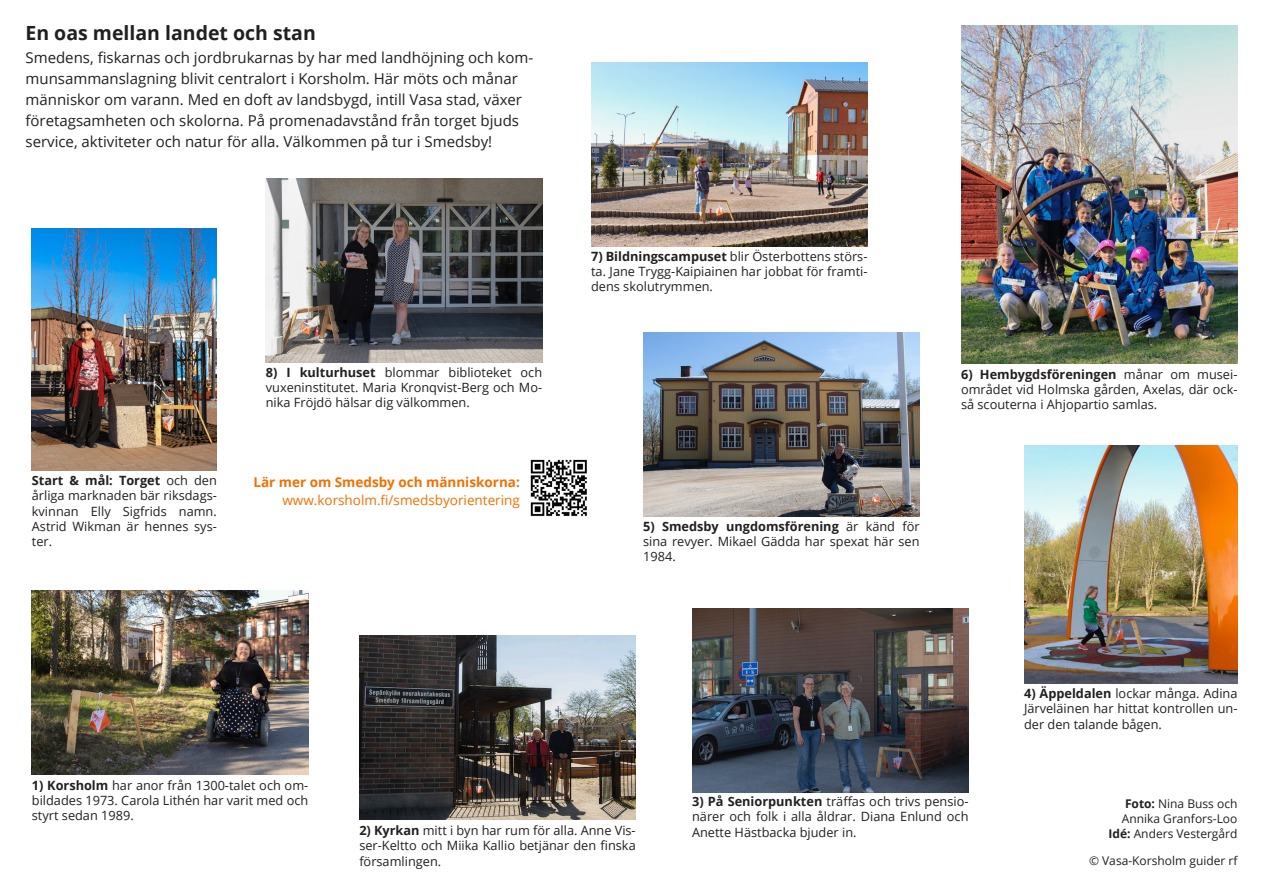
<style>
.page{position:relative;width:1263px;height:893px;background:#fff}
.page>*{position:absolute;margin:0;border:0;box-sizing:border-box;transform-origin:0 0}
.t1{font:700 19.5px "Open Sans";color:#231f20}
.t2{font:15px/21px "Open Sans";color:#231f20}
.t3{font:13.5px "Open Sans";color:#f27000}
.t4{font:700 13.5px "Open Sans";color:#f27000}
.t5{font:12.75px/15.3px "Open Sans";color:#231f20;text-align:justify}
.t6{font:12px "Open Sans";color:#231f20}
.s1{font-weight:700}
</style>
<div class="page">
<img style="left:1024px;top:445px;width:213px;height:238px">
<img style="left:591px;top:63px;width:276px;height:184px">
<img style="left:266px;top:179px;width:276px;height:184px">
<img style="left:32px;top:229px;width:185px;height:241px">
<img style="left:32px;top:591px;width:276px;height:184px">
<img style="left:359px;top:636px;width:277px;height:184px">
<img style="left:692px;top:608px;width:276px;height:184px">
<img style="left:961px;top:25px;width:276px;height:339px">
<img style="left:643px;top:333px;width:276px;height:184px">
<img style="left:530px;top:459px;width:57px;height:58px">
<p class="t1" style="left:26px;top:20px;width:292px">En oas mellan landet och stan</p>
<p class="t2" style="left:26px;top:47px;width:509px">Smedens, fiskarnas och jordbrukarnas by har med landhöjning och kom&shy;munsammanslagning blivit centralort i Korsholm. Här möts och månar människor om varann. Med en doft av landsbygd, intill Vasa stad, växer företagsamheten och skolorna. På promenadavstånd från torget bjuds service, aktiviteter och natur för alla. Välkommen på tur i Smedsby!</p>
<p class="t5" style="left:32px;top:472px;width:186px"><span class="s1">Start &amp; mål: Torget</span> och den årliga marknaden bär riksdags&shy;kvinnan Elly Sigfrids namn.<br>Astrid Wikman är hennes sys&shy;ter.</p>
<p class="t5" style="left:266px;top:364px;width:278px"><span class="s1">8) I kulturhuset</span> blommar biblioteket och vuxeninstitutet. Maria Kronqvist-Berg och Mo&shy;nika Fröjdö hälsar dig välkommen.</p>
<p class="t4" style="left:253px;top:472px;width:268px">Lär mer om Smedsby och människorna:</p>
<p class="t3" style="left:282px;top:490px;width:239px">www.korsholm.fi/smedsbyorientering</p>
<p class="t5" style="left:591px;top:248px;width:278px"><span class="s1">7) Bildningscampuset</span> blir Österbottens störs&shy;ta. Jane Trygg-Kaipiainen har jobbat för framti&shy;dens skolutrymmen.</p>
<p class="t5" style="left:961px;top:366px;width:278px"><span class="s1">6) Hembygdsföreningen</span> månar om musei&shy;området vid Holmska gården, Axelas, där ock&shy;så scouterna i Ahjopartio samlas.</p>
<p class="t5" style="left:643px;top:518px;width:278px"><span class="s1">5) Smedsby ungdomsförening</span> är känd för sina revyer. Mikael Gädda har spexat här sen 1984.</p>
<p class="t5" style="left:1024px;top:685px;width:215px"><span class="s1">4) Äppeldalen</span> lockar många. Adina Järveläinen har hittat kontrollen un&shy;der den talande bågen.</p>
<p class="t5" style="left:32px;top:777px;width:278px"><span class="s1">1) Korsholm</span> har anor från 1300-talet och om&shy;bildades 1973. Carola Lithén har varit med och styrt sedan 1989.</p>
<p class="t5" style="left:359px;top:822px;width:278px"><span class="s1">2) Kyrkan</span> mitt i byn har rum för alla. Anne Vis&shy;ser-Keltto och Miika Kallio betjänar den finska församlingen.</p>
<p class="t5" style="left:692px;top:793px;width:278px"><span class="s1">3) På Seniorpunkten</span> träffas och trivs pensio&shy;närer och folk i alla åldrar. Diana Enlund och Anette Hästbacka bjuder in.</p>
<p class="t6" style="left:1125px;top:795px;width:114px"><span class="s1">Foto:</span> Nina Buss och</p>
<p class="t6" style="left:1122px;top:810px;width:117px">Annika Granfors-Loo</p>
<p class="t6" style="left:1108px;top:825px;width:130px"><span class="s1">Idé:</span> Anders Vestergård</p>
<p class="t6" style="left:1089px;top:852px;width:150px">© Vasa-Korsholm guider rf</p>
</div>
